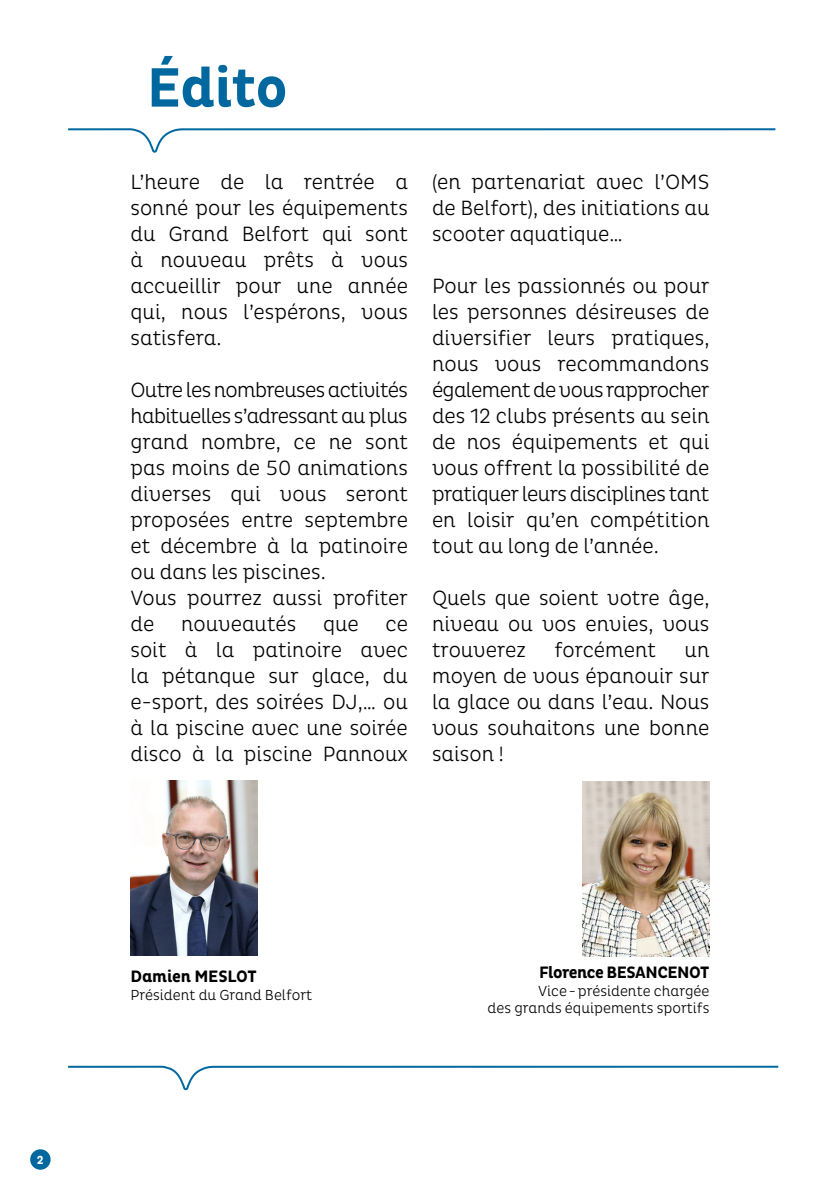
<style>
.page{position:relative;width:840px;height:1191px;background:#fff}
.page>*{position:absolute;margin:0;border:0;box-sizing:border-box;transform-origin:0 0}
.t1{font:300 21px/26px "Pluto Cond";color:#000;text-align:justify}
.t2{font:700 16.8px "Pluto Cond";letter-spacing:-.03em;color:#000}
.t3{font:700 16.8px "Pluto Cond";letter-spacing:-.01em;color:#000}
.t4{font:300 14.8px/17.2px "Pluto Cond";color:#000;text-align:right}
.t5{font:700 12px "Pluto Cond";color:#fff}
</style>
<div class="page">
<svg style="left:68px;top:128px;width:708px;height:25px"></svg>
<svg style="left:152px;top:56px;width:133px;height:51px"></svg>
<svg style="left:68px;top:1065px;width:711px;height:26px"></svg>
<img style="left:582px;top:781px;width:127px;height:175px">
<img style="left:130px;top:780px;width:127px;height:175px">
<div style="left:30px;top:1149px;width:21px;height:20px;background:#00689e;border-radius:50%"></div>
<p class="t5" style="left:37px;top:1152px;width:8px">2</p>
<p class="t1" style="left:130px;top:169px;width:279px">L’heure de la rentrée a sonné pour les équipements du Grand Belfort qui sont à nouveau prêts à vous accueillir pour une année qui, nous l’espérons, vous satisfera.</p>
<p class="t1" style="left:130px;top:377px;width:279px;text-align:left">Outre les nombreuses activités habituelles s’adressant au plus grand nombre, ce ne sont pas moins de 50 animations diverses qui vous seront proposées entre septembre et décembre à la patinoire ou dans les piscines.<br>Vous pourrez aussi profiter de</p>
<p class="t1" style="left:181px;top:611px;width:117px">nouveautés</p>
<p class="t1" style="left:323px;top:611px;width:37px">que</p>
<p class="t1" style="left:130px;top:611px;width:279px;text-indent:255px">ce soit à la patinoire avec la pétanque sur glace, du e-sport, des soirées DJ,… ou à la piscine avec une soirée disco à la piscine Pannoux</p>
<p class="t1" style="left:432px;top:169px;width:279px">(en partenariat avec l’OMS de Belfort), des initiations au scooter aquatique…</p>
<p class="t1" style="left:432px;top:273px;width:279px">Pour les passionnés ou pour les personnes désireuses de diversifier leurs pratiques, nous vous recommandons également de vous rapprocher des 12 clubs présents au sein de nos équipements et qui vous offrent la possibilité de pratiquer leurs disciplines tant en loisir qu’en compétition tout au long de l’année.</p>
<p class="t1" style="left:432px;top:585px;width:279px">Quels que soient votre âge, niveau ou vos envies, vous trouverez</p>
<p class="t1" style="left:554px;top:637px;width:103px">forcément</p>
<p class="t1" style="left:432px;top:637px;width:279px;text-indent:252px">un moyen de vous épanouir sur la glace ou dans l’eau. Nous vous souhaitons une bonne saison !</p>
<p class="t3" style="left:130px;top:967px;width:128px">Damien MESLOT</p>
<p class="t4" style="left:130px;top:986px;width:183px">Président du Grand Belfort</p>
<p class="t2" style="left:539px;top:963px;width:172px">Florence BESANCENOT</p>
<p class="t4" style="left:487px;top:982px;width:223px">Vice-présidente chargée<br>des grands équipements sportifs</p>
</div>
